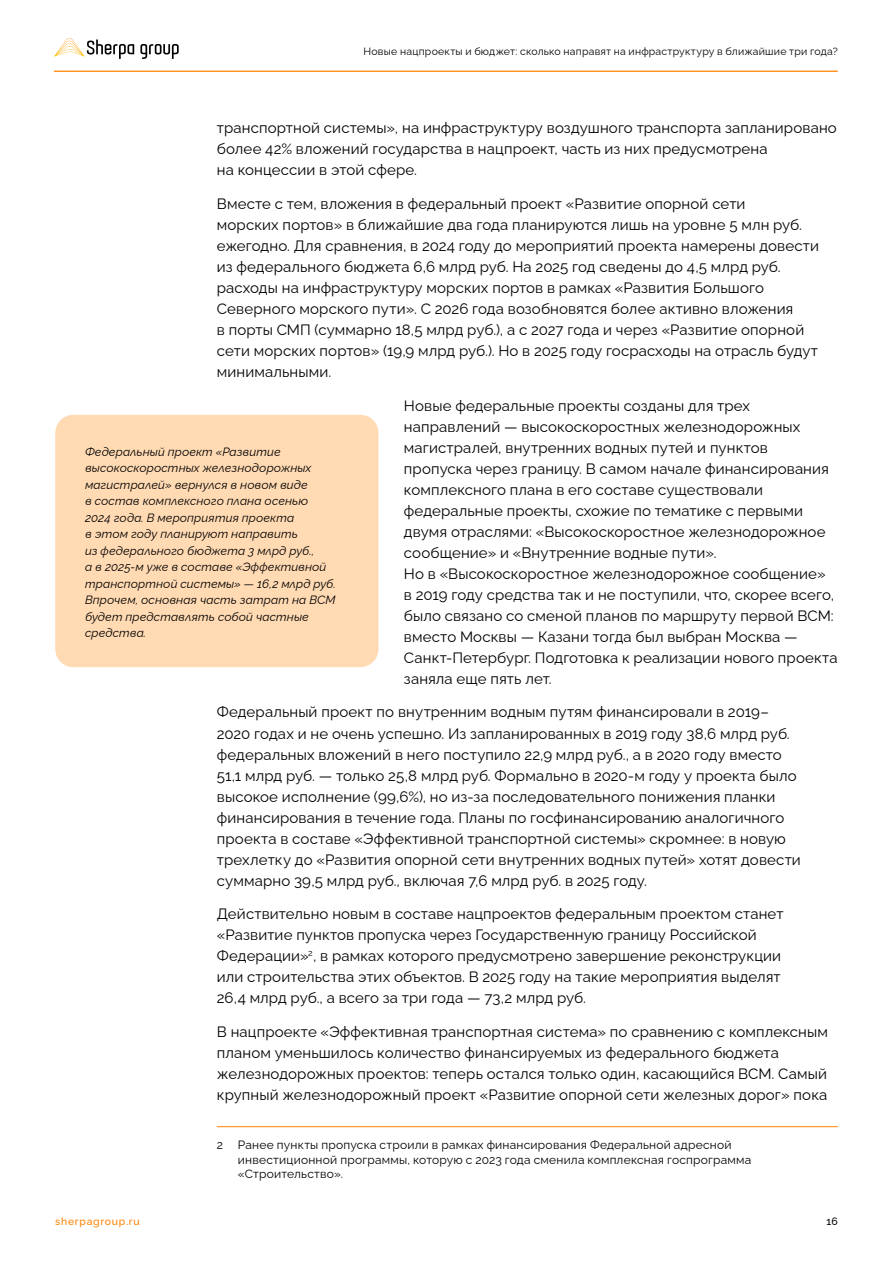
<style>
.page{position:relative;width:893px;height:1263px;background:#fff}
.page>*{position:absolute;margin:0;border:0;box-sizing:border-box;transform-origin:0 0}
.t1{font:15px/21px "Raleway";letter-spacing:.01em;color:#000}
.t2{font:italic 12px/16.5px "Raleway";letter-spacing:.01em;color:#000}
.t3{font:12px/14.2px "Raleway";letter-spacing:.02em;color:#000}
.t4{font:10.5px "Raleway";letter-spacing:.02em;color:#000}
.t5{font:500 10.5px "Raleway";letter-spacing:.07em;color:#ff8200}
.t6{font:500 10.5px "Raleway";color:#000}
</style>
<div class="page">
<hr style="left:54px;top:71px;width:784px;height:1px;background:#ff8200">
<svg style="left:54px;top:38px;width:125px;height:21px"></svg>
<hr style="left:217px;top:1126px;width:621px;height:1px;background:#ff8200">
<div style="left:55px;top:415px;width:323px;height:252px;background:#ffdab3;border-radius:18px"></div>
<p class="t4" style="left:364px;top:43px;width:476px">Новые нацпроекты и бюджет: сколько направят на инфраструктуру в ближайшие три года?</p>
<p class="t1" style="left:217px;top:116px;width:621px">транспортной системы», на инфраструктуру воздушного транспорта запланировано более 42% вложений государства в нацпроект, часть из них предусмотрена<br>на концессии в этой сфере.</p>
<p class="t1" style="left:217px;top:191px;width:604px">Вместе с тем, вложения в федеральный проект «Развитие опорной сети<br>морских портов» в ближайшие два года планируются лишь на уровне 5 млн руб. ежегодно. Для сравнения, в 2024 году до мероприятий проекта намерены довести из федерального бюджета 6,6 млрд руб. На 2025 год сведены до 4,5 млрд руб. расходы на инфраструктуру морских портов в рамках «Развития Большого Северного морского пути». С 2026 года возобновятся более активно вложения<br>в порты СМП (суммарно 18,5 млрд руб.), а с 2027 года и через «Развитие опорной сети морских портов» (19,9 млрд руб.). Но в 2025 году госрасходы на отрасль будут минимальными.</p>
<p class="t1" style="left:404px;top:393px;width:435px">Новые федеральные проекты созданы для трех направлений — высокоскоростных железнодорожных магистралей, внутренних водных путей и пунктов пропуска через границу. В самом начале финансирования комплексного плана в его составе существовали федеральные проекты, схожие по тематике с первыми двумя отраслями: «Высокоскоростное железнодорожное сообщение» и «Внутренние водные пути».<br>Но в «Высокоскоростное железнодорожное сообщение»<br>в 2019 году средства так и не поступили, что, скорее всего, было связано со сменой планов по маршруту первой ВСМ: вместо Москвы — Казани тогда был выбран Москва — Санкт-Петербург. Подготовка к реализации нового проекта заняла еще пять лет.</p>
<p class="t1" style="left:217px;top:700px;width:585px">Федеральный проект по внутренним водным путям финансировали в 2019– 2020 годах и не очень успешно. Из запланированных в 2019 году 38,6 млрд руб. федеральных вложений в него поступило 22,9 млрд руб., а в 2020 году вместо 51,1 млрд руб. — только 25,8 млрд руб. Формально в 2020‑м году у проекта было высокое исполнение (99,6%), но из‑за последовательного понижения планки финансирования в течение года. Планы по госфинансированию аналогичного проекта в составе «Эффективной транспортной системы» скромнее: в новую трехлетку до «Развития опорной сети внутренних водных путей» хотят довести суммарно 39,5 млрд руб., включая 7,6 млрд руб. в 2025 году.</p>
<p class="t1" style="left:217px;top:902px;width:568px">Действительно новым в составе нацпроектов федеральным проектом станет «Развитие пунктов пропуска через Государственную границу Российской Федерации»<sup>2</sup>, в рамках которого предусмотрено завершение реконструкции или строительства этих объектов. В 2025 году на такие мероприятия выделят 26,4 млрд руб., а всего за три года — 73,2 млрд руб.</p>
<p class="t1" style="left:217px;top:1019px;width:613px">В нацпроекте «Эффективная транспортная система» по сравнению с комплексным планом уменьшилось количество финансируемых из федерального бюджета железнодорожных проектов: теперь остался только один, касающийся ВСМ. Самый крупный железнодорожный проект «Развитие опорной сети железных дорог» пока</p>
<p class="t3" style="left:238px;top:1137px;width:515px;text-indent:-21px">2 Ранее пункты пропуска строили в рамках финансирования Федеральной адресной инвестиционной программы, которую с 2023 года сменила комплексная госпрограмма «Строительство».</p>
<p class="t2" style="left:85px;top:442px;width:252px">Федеральный проект «Развитие высокоскоростных железнодорожных магистралей» вернулся в новом виде<br>в состав комплексного плана осенью 2024 года. В мероприятия проекта<br>в этом году планируют направить<br>из федерального бюджета 3 млрд руб.,<br>а в 2025‑м уже в составе «Эффективной транспортной системы» — 16,2 млрд руб.<br>Впрочем, основная часть затрат на ВСМ будет представлять собой частные средства.</p>
<p class="t5" style="left:55px;top:1212px;width:86px">sherpagroup.ru</p>
<p class="t6" style="left:827px;top:1212px;width:13px">16</p>
</div>
